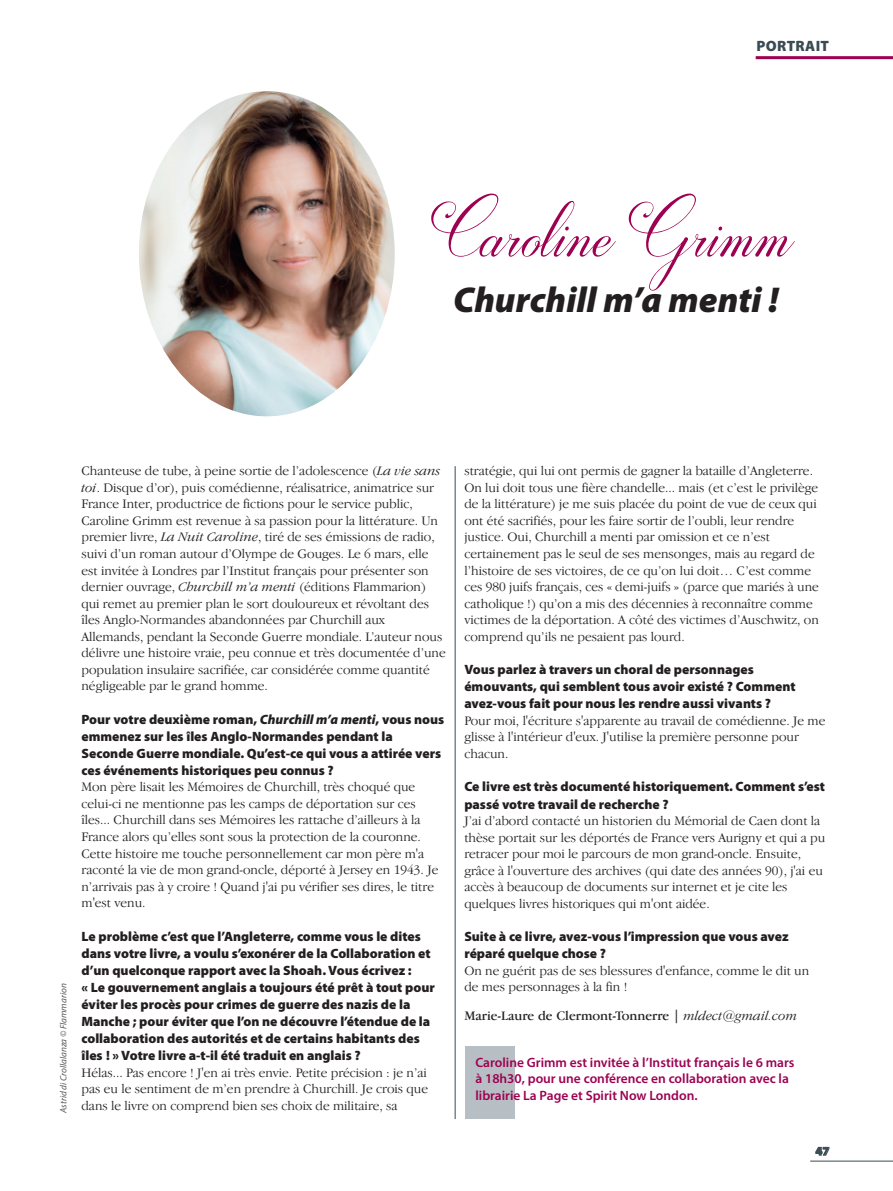
<style>
.page{position:relative;width:893px;height:1191px;background:#fff}
.page>*{position:absolute;margin:0;border:0;box-sizing:border-box;transform-origin:0 0}
.t1{font:84px "Darleston";color:#9d0151}
.t2{font:italic 900 36px "Myriad Pro";color:#231f20}
.t3{font:900 15px "Myriad Pro";letter-spacing:.02em;color:#3a4b54}
.t4{font:300 13.5px/16.5px "Garamond IT Cby BT";color:#231f20}
.t5{font:900 13.5px/17.1px "Myriad Pro";color:#231f20}
.t6{font:600 13.5px/16.5px "Myriad Pro";color:#9d0151}
.t7{font:13.5px "Garamond IT Cby BT";color:#231f20}
.t8{font:900 12px "Myriad Pro";color:#3a4b54}
.t9{font:italic 9.15px "Myriad Pro";color:#57585a}
.s1{font-style:italic}
.s2{font-weight:300;font-style:italic}
</style>
<div class="page">
<hr style="left:810px;top:1160px;width:83px;height:1px;background:#3a4b54">
<hr style="left:756px;top:56px;width:137px;height:3px;background:#9d0151">
<img style="left:139px;top:91px;width:256px;height:325px;border-radius:50%">
<hr style="left:455px;top:466px;width:1px;height:653px;background:#3a4b54">
<div style="left:465px;top:1046px;width:49px;height:72px;background:#b8bfc4"></div>
<p class="t3" style="left:757px;top:40px;width:74px">PORTRAIT</p>
<h1 class="t1" style="left:431px;top:188px;width:365px">Caroline Grimm</h1>
<h2 class="t2" style="left:453px;top:287px;width:327px">Churchill m’a menti !</h2>
<p class="t9" style="left:60px;top:1113px;width:131px;rotate:-90deg">Astrid di Crollalanza © Flammarion</p>
<p class="t4" style="left:81px;top:464px;width:366px">Chanteuse de tube, à peine sortie de l’adolescence (<span class="s1">La vie sans toi</span>. Disque d’or), puis comédienne, réalisatrice, animatrice sur France Inter, productrice de fictions pour le service public, Caroline Grimm est revenue à sa passion pour la littérature. Un premier livre, <span class="s1">La Nuit Caroline</span>, tiré de ses émissions de radio, suivi d’un roman autour d’Olympe de Gouges. Le 6 mars, elle est invitée à Londres par l’Institut français pour présenter son dernier ouvrage, <span class="s1">Churchill m’a menti</span> (éditions Flammarion) qui remet au premier plan le sort douloureux et révoltant des îles Anglo-Normandes abandonnées par Churchill aux Allemands, pendant la Seconde Guerre mondiale. L’auteur nous délivre une histoire vraie, peu connue et très documentée d’une population insulaire sacrifiée, car considérée comme quantité négligeable par le grand homme.</p>
<p class="t5" style="left:81px;top:711px;width:364px">Pour votre deuxième roman, <span class="s1">Churchill m’a menti</span>, vous nous emmenez sur les îles Anglo-Normandes pendant la Seconde Guerre mondiale. Qu’est-ce qui vous a attirée vers ces événements historiques peu connus ?</p>
<p class="t4" style="left:81px;top:780px;width:358px">Mon père lisait les Mémoires de Churchill, très choqué que celui-ci ne mentionne pas les camps de déportation sur ces îles... Churchill dans ses Mémoires les rattache d’ailleurs à la France alors qu’elles sont sous la protection de la couronne.<br>Cette histoire me touche personnellement car mon père m'a raconté la vie de mon grand-oncle, déporté à Jersey en 1943. Je n’arrivais pas à y croire ! Quand j'ai pu vérifier ses dires, le titre m'est venu.</p>
<p class="t5" style="left:81px;top:928px;width:355px">Le problème c’est que l’Angleterre, comme vous le dites dans votre livre, a voulu s’exonérer de la Collaboration et d’un quelconque rapport avec la Shoah. Vous écrivez :<br>« Le gouvernement anglais a toujours été prêt à tout pour éviter les procès pour crimes de guerre des nazis de la Manche ; pour éviter que l’on ne découvre l’étendue de la collaboration des autorités et de certains habitants des îles ! » Votre livre a-t-il été traduit en anglais ?</p>
<p class="t4" style="left:81px;top:1065px;width:348px;text-align:justify">Hélas... Pas encore ! J'en ai très envie. Petite précision : je n’ai pas eu le sentiment de m’en prendre à Churchill. Je crois que dans le livre on comprend bien ses choix de militaire, sa</p>
<p class="t4" style="left:464px;top:464px;width:356px">stratégie, qui lui ont permis de gagner la bataille d’Angleterre.<br>On lui doit tous une fière chandelle... mais (et c’est le privilège de la littérature) je me suis placée du point de vue de ceux qui ont été sacrifiés, pour les faire sortir de l’oubli, leur rendre justice. Oui, Churchill a menti par omission et ce n’est certainement pas le seul de ses mensonges, mais au regard de l’histoire de ses victoires, de ce qu’on lui doit… C’est comme ces 980 juifs français, ces « demi-juifs » (parce que mariés à une catholique !) qu’on a mis des décennies à reconnaître comme victimes de la déportation. A côté des victimes d’Auschwitz, on comprend qu’ils ne pesaient pas lourd.</p>
<p class="t5" style="left:464px;top:662px;width:333px">Vous parlez à travers un choral de personnages émouvants, qui semblent tous avoir existé ? Comment avez-vous fait pour nous les rendre aussi vivants ?</p>
<p class="t4" style="left:464px;top:713px;width:363px">Pour moi, l'écriture s'apparente au travail de comédienne. Je me glisse à l'intérieur d'eux. J'utilise la première personne pour chacun.</p>
<p class="t5" style="left:464px;top:779px;width:362px">Ce livre est très documenté historiquement. Comment s’est passé votre travail de recherche ?</p>
<p class="t4" style="left:464px;top:813px;width:363px">J’ai d’abord contacté un historien du Mémorial de Caen dont la thèse portait sur les déportés de France vers Aurigny et qui a pu retracer pour moi le parcours de mon grand-oncle. Ensuite, grâce à l'ouverture des archives (qui date des années 90), j'ai eu accès à beaucoup de documents sur internet et je cite les quelques livres historiques qui m'ont aidée.</p>
<p class="t5" style="left:464px;top:929px;width:326px">Suite à ce livre, avez-vous l’impression que vous avez réparé quelque chose ?</p>
<p class="t4" style="left:464px;top:963px;width:346px">On ne guérit pas de ses blessures d'enfance, comme le dit un de mes personnages à la fin !</p>
<p class="t7" style="left:464px;top:1010px;width:334px">Marie-Laure de Clermont-Tonnerre | <span class="s2">mldect@gmail.com</span></p>
<p class="t6" style="left:475px;top:1054px;width:321px">Caroline Grimm est invitée à l’Institut français le 6 mars à 18h30, pour une conférence en collaboration avec la librairie La Page et Spirit Now London.</p>
<p class="t8" style="left:815px;top:1146px;width:16px">47</p>
</div>
